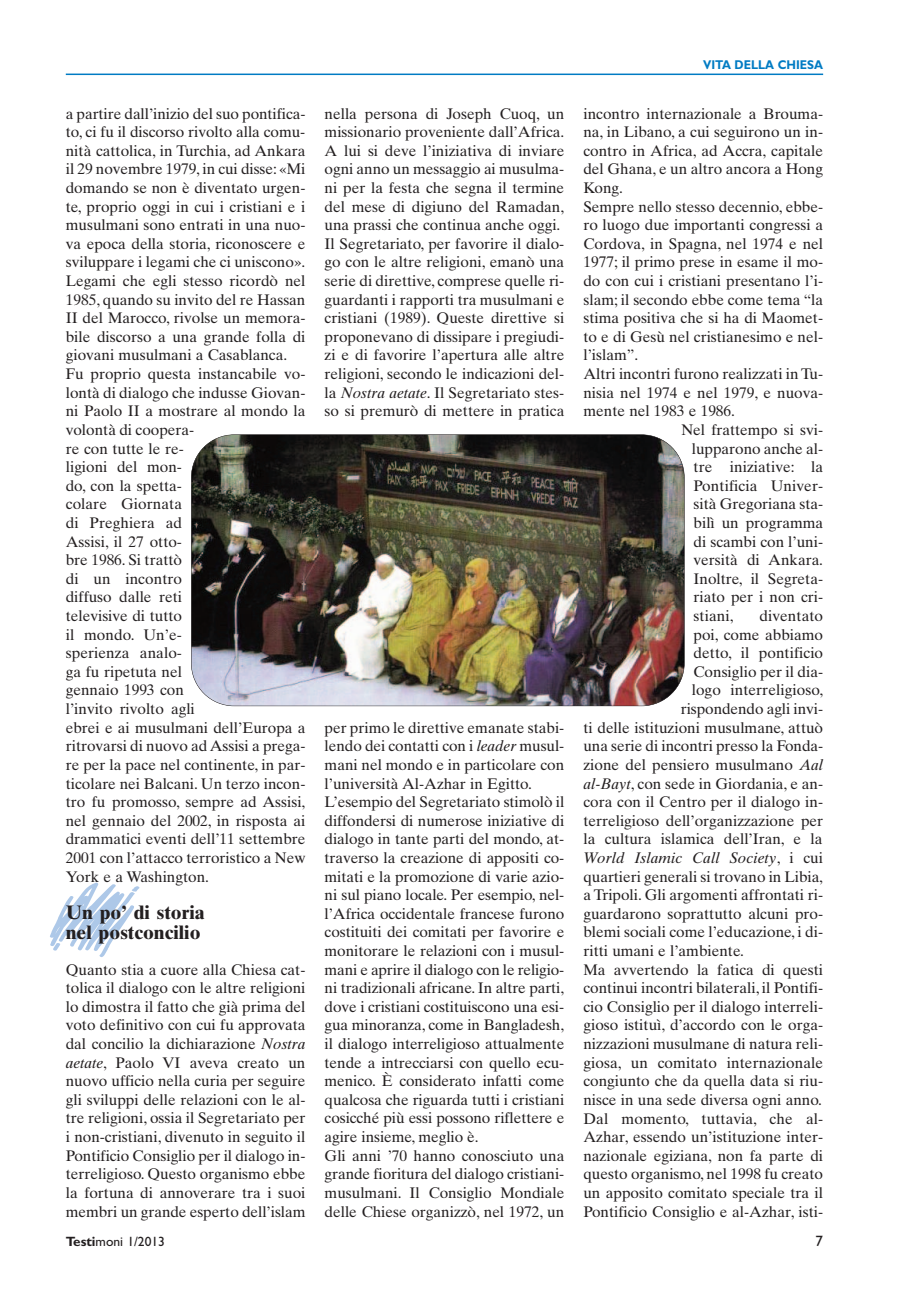
<style>
.page{position:relative;width:923px;height:1293px;background:#fff}
.page>*{position:absolute;margin:0;border:0;box-sizing:border-box;transform-origin:0 0}
.t1{font:700 19.5px/19.5px "Times Ten";color:#231f20}
.t2{font:15.3px/18.6px "Times Ten";color:#231f20}
.t3{font:italic 15.3px "Times Ten";letter-spacing:.005em;color:#231f20}
.t4{font:15px "Gill Sans";color:#231f20}
.t5{font:13.5px "Gill Sans";color:#231f20}
.t6{font:700 12.75px "Gill Sans";color:#007bc3;scale:.9 1}
.s1{font-style:italic}
.s2{font-style:normal}
.s3{font-weight:700}
</style>
<div class="page">
<hr style="left:66px;top:74px;width:757px;height:1px;background:#007bc3">
<img style="left:191px;top:434px;width:493px;height:272px;border-radius:43px">
<p class="t2" style="left:66px;top:106px;width:241px">a partire dall’inizio del suo pontifica&shy;to, ci fu il discorso rivolto alla comu&shy;nità cattolica, in Turchia, ad Ankara il 29 novembre 1979, in cui disse: «Mi domando se non è diventato urgen&shy;te, proprio oggi in cui i cristiani e i musulmani sono entrati in una nuo&shy;va epoca della storia, riconoscere e sviluppare i legami che ci uniscono».<br>Legami che egli stesso ricordò nel<br>1985, quando su invito del re Hassan<br>II del Marocco, rivolse un memora&shy;bile discorso a una grande folla di giovani musulmani a Casablanca.<br>Fu proprio questa instancabile vo&shy;lontà di dialogo che indusse Giovan&shy;ni Paolo II a mostrare al mondo la volontà di coopera-<br>re con tutte le re-<br>ligioni del mon-<br>do, con la spetta-<br>colare Giornata<br>di Preghiera ad<br>Assisi, il 27 otto-<br>bre 1986. Si trattò<br>di un incontro<br>diffuso dalle reti<br>televisive di tutto<br>il mondo. Un’e-<br>sperienza analo-<br>ga fu ripetuta nel<br>gennaio 1993 con<br>l’invito rivolto agli<br>ebrei e ai musulmani dell’Europa a ritrovarsi di nuovo ad Assisi a prega&shy;re per la pace nel continente, in par&shy;ticolare nei Balcani. Un terzo incon&shy;tro fu promosso, sempre ad Assisi, nel gennaio del 2002, in risposta ai drammatici eventi dell’11 settembre<br>2001 con l’attacco terroristico a New<br>York e a Washington.</p>
<p class="t1" style="left:66px;top:904px;width:140px">Un po’ di storia nel postconcilio</p>
<p class="t2" style="left:66px;top:961px;width:241px;text-align:justify">Quanto stia a cuore alla Chiesa cat&shy;tolica il dialogo con le altre religioni lo dimostra il fatto che già prima del voto definitivo con cui fu approvata dal concilio la dichiarazione <span class="s1">Nostra aetate</span>, Paolo VI aveva creato un nuovo ufficio nella curia per seguire gli sviluppi delle relazioni con le al&shy;tre religioni, ossia il Segretariato per i non-cristiani, divenuto in seguito il Pontificio Consiglio per il dialogo in&shy;terreligioso. Questo organismo ebbe la fortuna di annoverare tra i suoi membri un grande esperto dell’islam</p>
<p class="t2" style="left:324px;top:106px;width:241px">nella persona di Joseph Cuoq, un missionario proveniente dall’Africa.<br>A lui si deve l’iniziativa di inviare ogni anno un messaggio ai musulma&shy;ni per la festa che segna il termine del mese di digiuno del Ramadan, una prassi che continua anche oggi.<br>Il Segretariato, per favorire il dialo&shy;go con le altre religioni, emanò una serie di direttive, comprese quelle ri&shy;guardanti i rapporti tra musulmani e cristiani (1989). Queste direttive si proponevano di dissipare i pregiudi&shy;zi e di favorire l’apertura alle altre religioni, secondo le indicazioni del&shy;la <span class="s1">Nostra aetate</span>. Il Segretariato stes&shy;so si premurò di mettere in pratica</p>
<p class="t2" style="left:324px;top:719px;width:241px">per primo le direttive emanate stabi&shy;lendo dei contatti con i <span class="s1">leader</span> musul&shy;mani nel mondo e in particolare con l’università Al-Azhar in Egitto.<br>L’esempio del Segretariato stimolò il diffondersi di numerose iniziative di dialogo in tante parti del mondo, at&shy;traverso la creazione di appositi co&shy;mitati e la promozione di varie azio&shy;ni sul piano locale. Per esempio, nel&shy;l’Africa occidentale francese furono costituiti dei comitati per favorire e monitorare le relazioni con i musul&shy;mani e aprire il dialogo con le religio&shy;ni tradizionali africane. In altre parti, dove i cristiani costituiscono una esi&shy;gua minoranza, come in Bangladesh, il dialogo interreligioso attualmente tende a intrecciarsi con quello ecu&shy;menico. È considerato infatti come qualcosa che riguarda tutti i cristiani cosicché più essi possono riflettere e agire insieme, meglio è.<br>Gli anni ’70 hanno conosciuto una grande fioritura del dialogo cristiani&shy;musulmani. Il Consiglio Mondiale delle Chiese organizzò, nel 1972, un</p>
<p class="t6" style="left:703px;top:61px;width:135px">VITA DELLA CHIESA</p>
<p class="t2" style="left:583px;top:106px;width:241px">incontro internazionale a Brouma-</p>
<p class="t2" style="left:583px;top:124px;width:241px">na, in Libano, a cui seguirono un in-</p>
<p class="t2" style="left:583px;top:143px;width:241px">contro in Africa, ad Accra, capitale</p>
<p class="t2" style="left:583px;top:161px;width:241px">del Ghana, e un altro ancora a Hong</p>
<p class="t2" style="left:583px;top:180px;width:41px">Kong.</p>
<p class="t2" style="left:583px;top:199px;width:241px">Sempre nello stesso decennio, ebbe-</p>
<p class="t2" style="left:583px;top:217px;width:241px">ro luogo due importanti congressi a</p>
<p class="t2" style="left:583px;top:236px;width:241px">Cordova, in Spagna, nel 1974 e nel</p>
<p class="t2" style="left:583px;top:254px;width:241px">1977; il primo prese in esame il mo-</p>
<p class="t2" style="left:583px;top:273px;width:241px">do con cui i cristiani presentano l’i-</p>
<p class="t2" style="left:583px;top:292px;width:241px">slam; il secondo ebbe come tema “la</p>
<p class="t2" style="left:583px;top:310px;width:241px">stima positiva che si ha di Maomet-</p>
<p class="t2" style="left:583px;top:329px;width:241px">to e di Gesù nel cristianesimo e nel-</p>
<p class="t2" style="left:583px;top:347px;width:56px">l’islam”.</p>
<p class="t2" style="left:583px;top:366px;width:241px">Altri incontri furono realizzati in Tu-</p>
<p class="t2" style="left:583px;top:385px;width:241px">nisia nel 1974 e nel 1979, e nuova-</p>
<p class="t2" style="left:583px;top:403px;width:153px">mente nel 1983 e 1986.</p>
<p class="t2" style="left:681px;top:422px;width:143px">Nel frattempo si svi-</p>
<p class="t2" style="left:691px;top:440px;width:133px">lupparono anche al-</p>
<p class="t2" style="left:693px;top:459px;width:131px">tre iniziative: la</p>
<p class="t2" style="left:693px;top:478px;width:131px">Pontificia Univer-</p>
<p class="t2" style="left:693px;top:496px;width:131px">sità Gregoriana sta-</p>
<p class="t2" style="left:693px;top:515px;width:131px">bilì un programma</p>
<p class="t2" style="left:693px;top:533px;width:131px">di scambi con l’uni-</p>
<p class="t2" style="left:693px;top:552px;width:131px">versità di Ankara.</p>
<p class="t2" style="left:693px;top:571px;width:131px">Inoltre, il Segreta-</p>
<p class="t2" style="left:693px;top:589px;width:131px">riato per i non cri-</p>
<p class="t2" style="left:693px;top:608px;width:41px">stiani,</p>
<p class="t2" style="left:759px;top:608px;width:65px">diventato</p>
<p class="t2" style="left:693px;top:626px;width:131px">poi, come abbiamo</p>
<p class="t2" style="left:693px;top:645px;width:131px">detto, il pontificio</p>
<p class="t2" style="left:693px;top:664px;width:131px">Consiglio per il dia-</p>
<p class="t2" style="left:691px;top:682px;width:133px">logo interreligioso,</p>
<p class="t2" style="left:680px;top:701px;width:144px">rispondendo agli invi-</p>
<p class="t2" style="left:583px;top:719px;width:241px">ti delle istituzioni musulmane, attuò</p>
<p class="t2" style="left:583px;top:738px;width:241px">una serie di incontri presso la Fonda-</p>
<p class="t2" style="left:583px;top:757px;width:241px">zione del pensiero musulmano <span class="s1">Aal</span></p>
<p class="t2" style="left:583px;top:775px;width:241px"><span class="s1">al-Bayt</span>, con sede in Giordania, e an-</p>
<p class="t2" style="left:583px;top:794px;width:241px">cora con il Centro per il dialogo in-</p>
<p class="t2" style="left:583px;top:812px;width:241px">terreligioso dell’organizzazione per</p>
<p class="t2" style="left:583px;top:831px;width:240px">la cultura islamica dell’Iran, e la</p>
<p class="t3" style="left:583px;top:852px;width:241px">World Islamic Call Society<span class="s2">, i cui</span></p>
<p class="t2" style="left:583px;top:868px;width:241px">quartieri generali si trovano in Libia,</p>
<p class="t2" style="left:583px;top:887px;width:241px">a Tripoli. Gli argomenti affrontati ri-</p>
<p class="t2" style="left:583px;top:905px;width:241px">guardarono soprattutto alcuni pro-</p>
<p class="t2" style="left:583px;top:924px;width:241px">blemi sociali come l’educazione, i di-</p>
<p class="t2" style="left:583px;top:943px;width:162px">ritti umani e l’ambiente.</p>
<p class="t2" style="left:583px;top:961px;width:241px">Ma avvertendo la fatica di questi</p>
<p class="t2" style="left:583px;top:980px;width:241px">continui incontri bilaterali, il Pontifi-</p>
<p class="t2" style="left:583px;top:998px;width:241px">cio Consiglio per il dialogo interreli-</p>
<p class="t2" style="left:583px;top:1017px;width:241px">gioso istituì, d’accordo con le orga-</p>
<p class="t2" style="left:583px;top:1036px;width:241px">nizzazioni musulmane di natura reli-</p>
<p class="t2" style="left:583px;top:1054px;width:241px">giosa, un comitato internazionale</p>
<p class="t2" style="left:583px;top:1073px;width:241px">congiunto che da quella data si riu-</p>
<p class="t2" style="left:583px;top:1091px;width:240px">nisce in una sede diversa ogni anno.</p>
<p class="t2" style="left:583px;top:1110px;width:241px">Dal momento, tuttavia, che al-</p>
<p class="t2" style="left:583px;top:1129px;width:241px">Azhar, essendo un’istituzione inter-</p>
<p class="t2" style="left:583px;top:1147px;width:241px">nazionale egiziana, non fa parte di</p>
<p class="t2" style="left:583px;top:1166px;width:241px">questo organismo, nel 1998 fu creato</p>
<p class="t2" style="left:583px;top:1184px;width:241px">un apposito comitato speciale tra il</p>
<p class="t2" style="left:583px;top:1203px;width:241px">Pontificio Consiglio e al-Azhar, isti-</p>
<p class="t5" style="left:66px;top:1236px;width:101px"><span class="s3">Testi</span>moni 1/2013</p>
<p class="t4" style="left:815px;top:1235px;width:9px">7</p>
</div>
